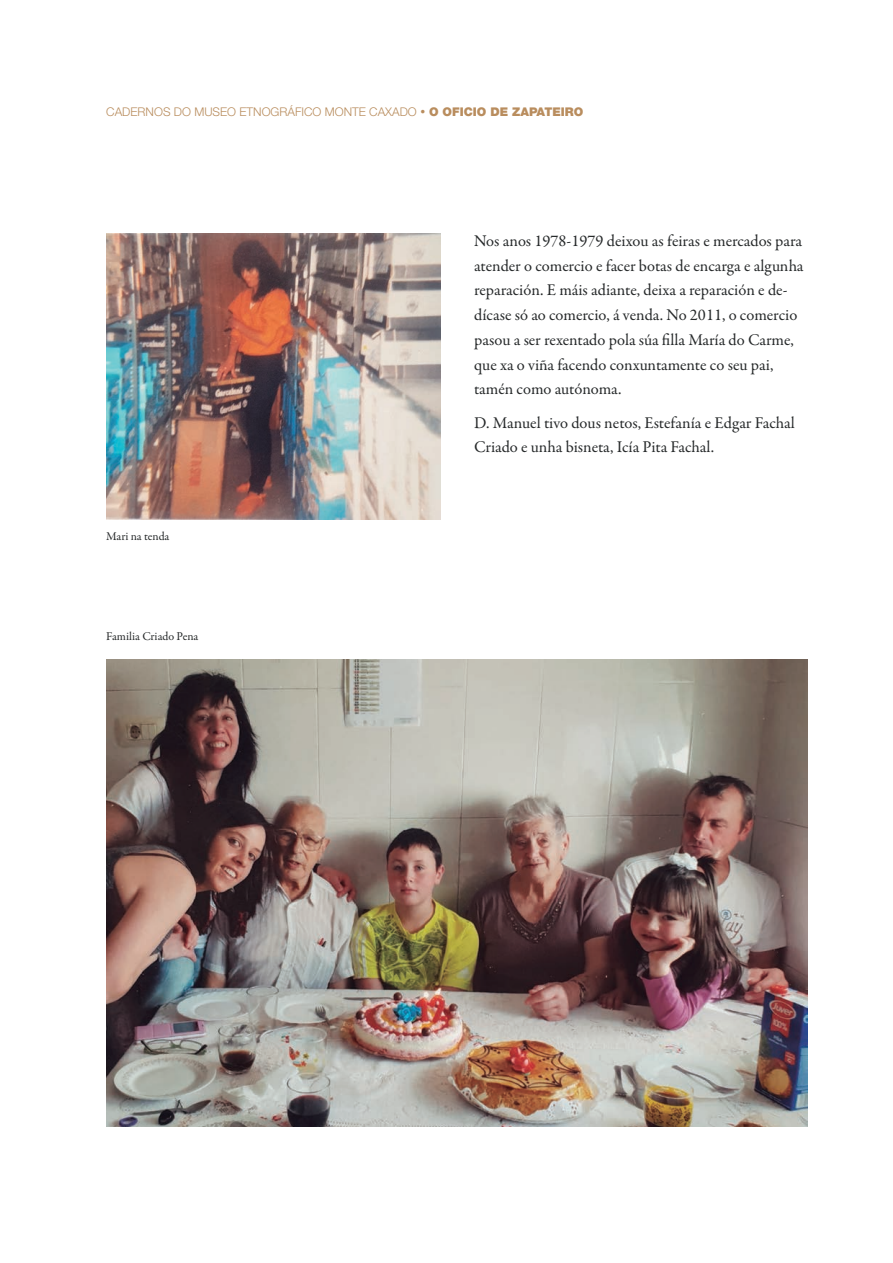
<style>
.page{position:relative;width:893px;height:1263px;background:#fff}
.page>*{position:absolute;margin:0;border:0;box-sizing:border-box;transform-origin:0 0}
.t1{font:16.5px/24.8px "Garamond Premr Pro";color:#252829}
.t2{font:300 12px "Helvetica Neue LT Std";color:#b98d5e}
.t3{font:12px "Garamond Premr Pro";letter-spacing:-.005em;color:#252829}
.s1{font-weight:900}
</style>
<div class="page">
<img style="left:106px;top:234px;width:334px;height:286px">
<img style="left:106px;top:659px;width:702px;height:468px">
<p class="t2" style="left:106px;top:104px;width:479px">CADERNOS DO MUSEO ETNOGRÁFICO MONTE CAXADO • <span class="s1">O OFICIO DE ZAPATEIRO</span></p>
<p class="t3" style="left:106px;top:529px;width:65px">Mari na tenda</p>
<p class="t3" style="left:106px;top:629px;width:93px">Familia Criado Pena</p>
<p class="t1" style="left:474px;top:229px;width:331px">Nos anos 1978-1979 deixou as feiras e mercados para atender o comercio e facer botas de encarga e algunha reparación. E máis adiante, deixa a reparación e de&shy;dícase só ao comercio, á venda. No 2011, o comercio pasou a ser rexentado pola súa filla María do Carme, que xa o viña facendo conxuntamente co seu pai, tamén como autónoma.</p>
<p class="t1" style="left:474px;top:410px;width:322px">D. Manuel tivo dous netos, Estefanía e Edgar Fachal<br>Criado e unha bisneta, Icía Pita Fachal.</p>
</div>
